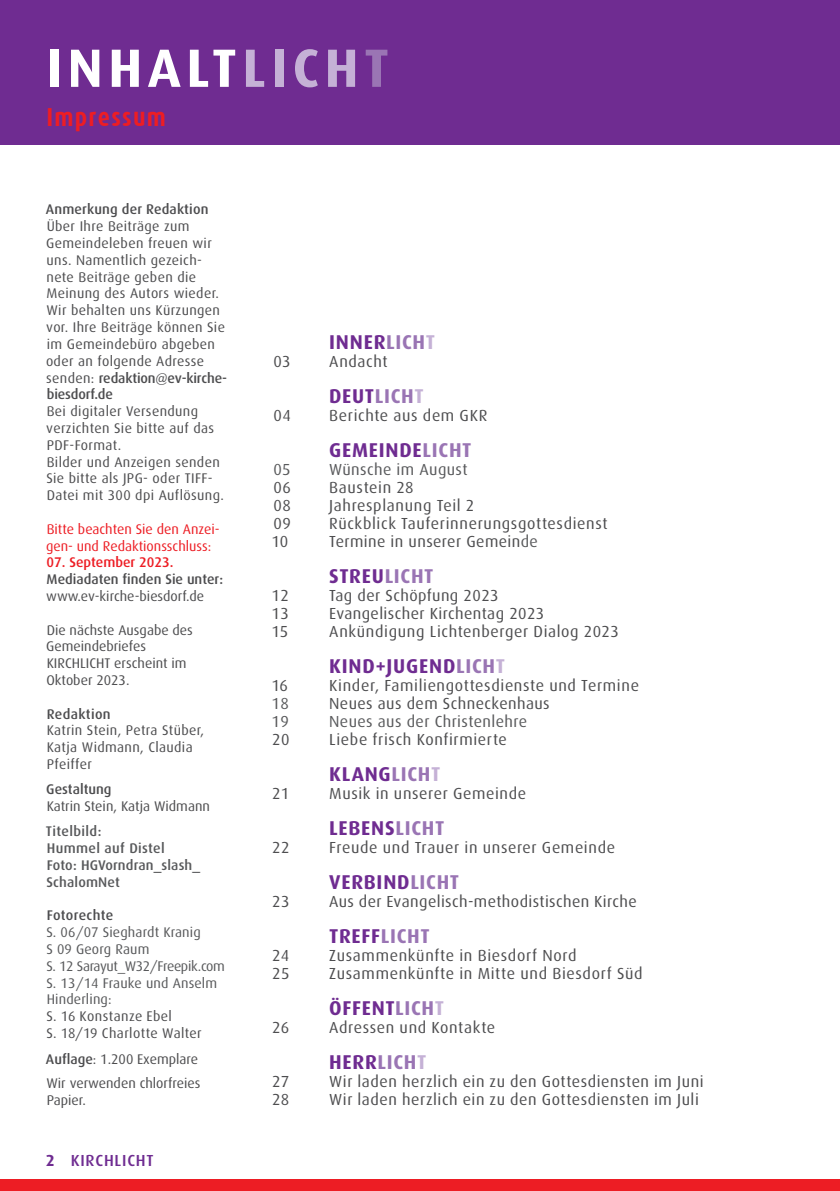
<style>
.page{position:relative;width:840px;height:1191px;background:#fff}
.page>*{position:absolute;margin:0;border:0;box-sizing:border-box;transform-origin:0 0}
.t1{font:700 54px "Dax";letter-spacing:.1em;color:#fff}
.t2{font:700 26px "Dax Condensed";letter-spacing:.05em;color:#ed1d24}
.t3{font:700 20px "Dax";letter-spacing:.035em;color:#6f2c91}
.t4{font:16px "Dax";letter-spacing:.035em;color:#4d4d4f}
.t5{font:16px "Dax";letter-spacing:.025em;color:#58595b}
.t6{font:500 16px "Dax";letter-spacing:.05em;color:#6f2c91}
.t7{font:14px/16.8px "Dax";letter-spacing:.025em;color:#4d4d4f}
.t8{font:14px/16.8px "Dax";color:#4d4d4f}
.t9{font:14px/16.8px "Dax";letter-spacing:.01em;color:#58595b}
.t10{font:500 14px "Dax";letter-spacing:.01em;color:#4d4d4f}
.t11{font:500 14px/16.8px "Dax";letter-spacing:.01em;color:#58595b}
.t12{font:14px/16.8px "Dax";color:#ed1d24}
.t13{font:500 14px "Dax";color:#ed1d24}
.s1{color:#c5b1d6}
.s2{color:#9a75b4}
.s3{font-weight:500}
.s4{font-weight:700}
.s5{color:#58595b}
</style>
<div class="page">
<div style="left:0;top:0;width:839px;height:145px;background:#6f2c91"></div>
<div style="left:0;top:1179px;width:839px;height:12px;background:#ed1d24"></div>
<h1 class="t1" style="left:46px;top:38px;width:344px">INHALT<span class="s1">LICH</span><span class="s2">T</span></h1>
<h2 class="t2" style="left:46px;top:103px;width:121px">Impressum</h2>
<p class="t10" style="left:46px;top:202px;width:164px">Anmerkung der Redaktion</p>
<p class="t7" style="left:46px;top:218px;width:182px">Über Ihre Beiträge zum<br>Gemeindeleben freuen wir uns. Namentlich gezeich&shy;nete Beiträge geben die<br>Meinung des Autors wieder.<br>Wir behalten uns Kürzungen vor. Ihre Beiträge können Sie im Gemeindebüro abgeben oder an folgende Adresse senden: <span class="s3">redaktion@ev-kirche&shy;biesdorf.de</span></p>
<p class="t7" style="left:46px;top:403px;width:179px">Bei digitaler Versendung verzichten Sie bitte auf das<br>PDF-Format.<br>Bilder und Anzeigen senden<br>Sie bitte als JPG- oder TIFF-<br>Datei mit 300 dpi Auflösung.</p>
<p class="t12" style="left:46px;top:520px;width:175px">Bitte beachten Sie den Anzei&shy;gen- und Redaktionsschluss:</p>
<p class="t13" style="left:46px;top:554px;width:128px">07. September 2023.</p>
<p class="t10" style="left:47px;top:571px;width:178px">Mediadaten finden Sie unter:</p>
<p class="t8" style="left:46px;top:588px;width:159px">www.ev-kirche-biesdorf.de</p>
<p class="t8" style="left:46px;top:621px;width:148px">Die nächste Ausgabe des<br>Gemeindebriefes<br>Kirchlicht erscheint im<br>Oktober 2023.</p>
<p class="t10" style="left:47px;top:706px;width:65px">Redaktion</p>
<p class="t7" style="left:47px;top:722px;width:159px">Katrin Stein, Petra Stüber,<br>Katja Widmann, Claudia<br>Pfeiffer</p>
<p class="t10" style="left:46px;top:781px;width:67px">Gestaltung</p>
<p class="t8" style="left:47px;top:797px;width:165px">Katrin Stein, Katja Widmann</p>
<p class="t11" style="left:46px;top:823px;width:156px">Titelbild:<br>Hummel auf Distel<br>Foto: HGVorndran_slash_<br>SchalomNet</p>
<p class="t10" style="left:47px;top:907px;width:68px">Fotorechte</p>
<p class="t9" style="left:46px;top:924px;width:180px">S. 06/07 Sieghardt Kranig<br>S 09 Georg Raum<br>S. 12 Sarayut_W32/Freepik.com<br>S. 13/14 Frauke und Anselm<br>Hinderling:</p>
<p class="t7" style="left:46px;top:1008px;width:157px">S. 16 Konstanze Ebel<br>S. 18/19 Charlotte Walter</p>
<p class="t8" style="left:46px;top:1046px;width:156px;line-height:24.8px"><span class="s3">Auflage</span>: 1.200 Exemplare<br>Wir verwenden chlorfreies</p>
<p class="t7" style="left:47px;top:1092px;width:41px">Papier.</p>
<p class="t6" style="left:46px;top:1151px;width:100px"><span class="s4">2</span> Kirchlicht</p>
<p class="t3" style="left:329px;top:331px;width:107px">INNER<span class="s2">LICH</span><span class="s1">T</span></p>
<p class="t4" style="left:273px;top:352px;width:19px">03</p>
<p class="t4" style="left:329px;top:352px;width:60px">Andacht</p>
<p class="t3" style="left:329px;top:385px;width:96px">DEUT<span class="s2">LICH</span><span class="s1">T</span></p>
<p class="t4" style="left:273px;top:406px;width:19px">04</p>
<p class="t4" style="left:329px;top:406px;width:160px">Berichte aus dem GKR</p>
<p class="t3" style="left:272px;top:439px;width:35px">G</p>
<p class="t3" style="left:342px;top:439px;width:131px">EMEINDE<span class="s2">LICHT</span></p>
<p class="t5" style="left:273px;top:460px;width:19px">05</p>
<p class="t5" style="left:329px;top:460px;width:140px">Wünsche im August</p>
<p class="t4" style="left:273px;top:478px;width:19px">06</p>
<p class="t4" style="left:329px;top:478px;width:86px">Baustein 28</p>
<p class="t4" style="left:273px;top:496px;width:19px">08</p>
<p class="t4" style="left:329px;top:496px;width:147px">Jahresplanung Teil 2</p>
<p class="t4" style="left:273px;top:514px;width:19px">09</p>
<p class="t4" style="left:329px;top:514px;width:280px">Rückblick Tauferinnerungsgottesdienst</p>
<p class="t4" style="left:271px;top:532px;width:18px">10</p>
<p class="t4" style="left:329px;top:532px;width:210px">Termine in unserer Gemein<span class="s5">de</span></p>
<p class="t3" style="left:329px;top:565px;width:106px">STREU<span class="s2">LICHT</span></p>
<p class="t4" style="left:271px;top:586px;width:19px">12</p>
<p class="t4" style="left:329px;top:586px;width:171px">Tag der Schöpfung 2023</p>
<p class="t4" style="left:271px;top:604px;width:19px">13</p>
<p class="t4" style="left:329px;top:604px;width:216px">Evangelischer Kirchentag 2023</p>
<p class="t4" style="left:271px;top:622px;width:18px">15</p>
<p class="t4" style="left:329px;top:622px;width:291px">Ankündigung Lichtenberger Dialog 2023</p>
<p class="t3" style="left:329px;top:655px;width:177px">KIND+JUGEND<span class="s2">LICH</span><span class="s1">T</span></p>
<p class="t4" style="left:271px;top:676px;width:18px">16</p>
<p class="t4" style="left:329px;top:676px;width:311px">Kinder, Familiengottesdienste und Termine</p>
<p class="t5" style="left:271px;top:694px;width:19px">18</p>
<p class="t4" style="left:329px;top:694px;width:222px">Neues aus dem Schneckenhaus</p>
<p class="t5" style="left:271px;top:712px;width:19px">19</p>
<p class="t5" style="left:329px;top:712px;width:199px">Neues aus der Christenlehre</p>
<p class="t4" style="left:272px;top:730px;width:19px">20</p>
<p class="t4" style="left:329px;top:730px;width:179px">Liebe frisch Konfirmierte</p>
<p class="t3" style="left:329px;top:763px;width:113px">KLANG<span class="s2">LICH</span><span class="s1">T</span></p>
<p class="t4" style="left:272px;top:784px;width:19px">21</p>
<p class="t4" style="left:329px;top:784px;width:198px">Musik in unserer Gemeinde</p>
<p class="t3" style="left:329px;top:817px;width:117px">LEBENS<span class="s2">LICHT</span></p>
<p class="t4" style="left:272px;top:838px;width:19px">22</p>
<p class="t4" style="left:329px;top:838px;width:287px">Freude und Trauer in unserer Gemeinde</p>
<p class="t3" style="left:272px;top:871px;width:35px">V</p>
<p class="t3" style="left:341px;top:871px;width:119px">ERBIND<span class="s2">LICHT</span></p>
<p class="t4" style="left:272px;top:892px;width:19px">23</p>
<p class="t4" style="left:329px;top:892px;width:309px">Aus der Evangelisch-methodistischen Kirche</p>
<p class="t3" style="left:329px;top:925px;width:102px">TREFF<span class="s2">LICHT</span></p>
<p class="t4" style="left:272px;top:946px;width:18px">24</p>
<p class="t4" style="left:329px;top:946px;width:249px">Zusammenkünfte in Biesdorf Nord</p>
<p class="t4" style="left:272px;top:964px;width:19px">25</p>
<p class="t4" style="left:329px;top:964px;width:315px">Zusammenkünfte in Mitte und Biesdorf Süd</p>
<p class="t3" style="left:329px;top:997px;width:116px">ÖFFENT<span class="s2">LICH</span><span class="s1">T</span></p>
<p class="t4" style="left:272px;top:1018px;width:19px">26</p>
<p class="t4" style="left:329px;top:1018px;width:167px">Adressen und Kontakte</p>
<p class="t3" style="left:329px;top:1051px;width:99px">HERR<span class="s2">LICH</span><span class="s1">T</span></p>
<p class="t4" style="left:272px;top:1072px;width:19px">27</p>
<p class="t4" style="left:329px;top:1072px;width:376px">Wir laden herzlich ein zu den Gottesdiensten im Juni</p>
<p class="t4" style="left:272px;top:1090px;width:19px">28</p>
<p class="t4" style="left:329px;top:1090px;width:371px">Wir laden herzlich ein zu den Gottesdiensten im Juli</p>
</div>
